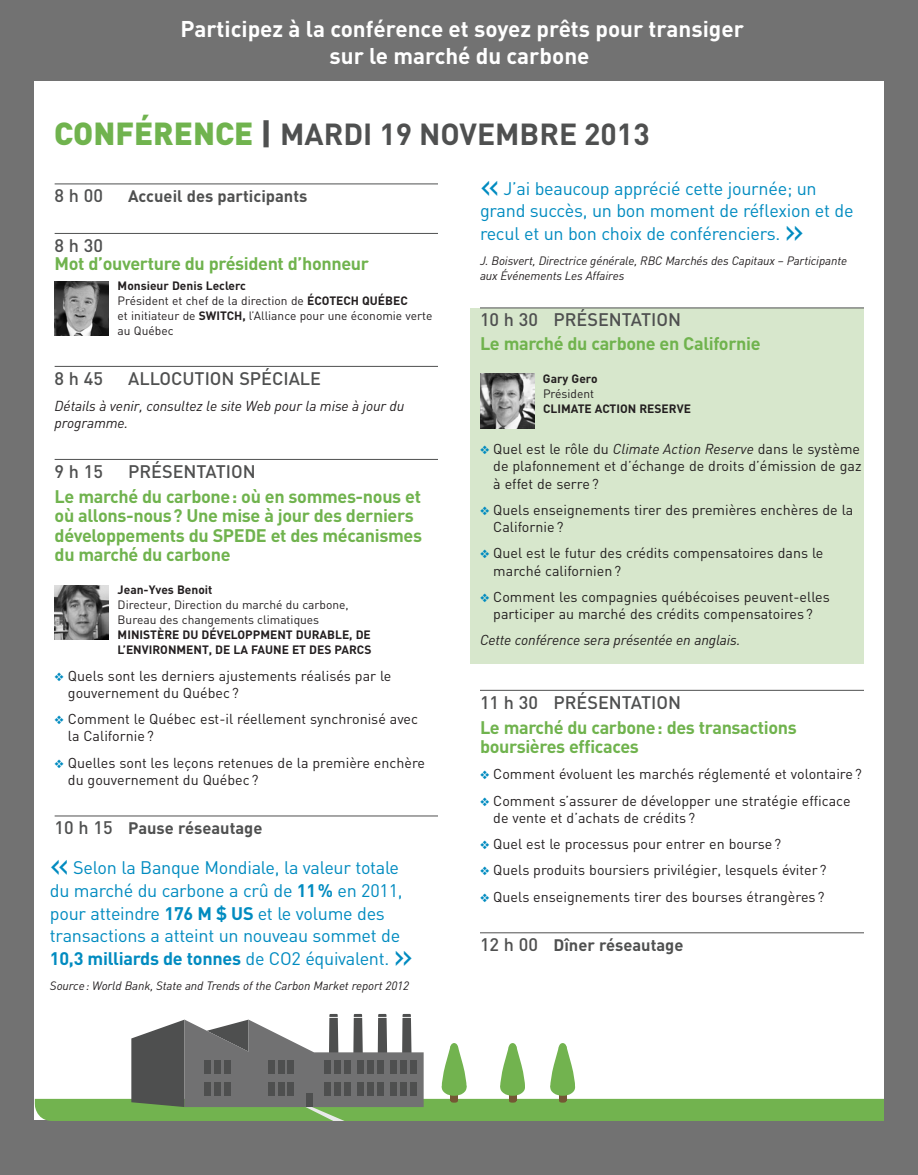
<style>
.page{position:relative;width:918px;height:1175px;background:#fff}
.page>*{position:absolute;margin:0;border:0;box-sizing:border-box;transform-origin:0 0}
.t1{font:700 30.15px "DIN";color:#4f5050}
.t2{font:700 22.5px/27px "DIN";color:#fff;text-align:center}
.conf_intro{font:18px/22.5px "DIN";letter-spacing:-.015em;color:#008bc0}
.conf_s-t_HEURE{font:700 18px/19.5px "DIN";letter-spacing:-.02em;color:#70b34e}
.conf_s-t_HEURE-2{font:500 18px "DIN";color:#4f5050}
.conf_s-t_HEURE-3{font:700 16.5px "DIN";color:#4f5050}
.conf_titre_conférenc{font:14.25px/17.2px "DIN";color:#231f20}
.conf_1ère_ligne_boul{font:14.25px/17.2px "DIN";color:#231f20}
.conf_titre_conférenc-2{font:italic 14.25px/17.2px "DIN";letter-spacing:-.01em;color:#231f20}
.conf_titre_conférenc-3{font:12px/15px "DIN";color:#231f20}
.conf_intro-2{font:italic 12px/15px "DIN";letter-spacing:-.01em;color:#231f20}
.conf_conférencier{font:700 12px "DIN";color:#231f20}
.conf_titre_conférenc-4{font:700 12px/15px "DIN";color:#231f20}
.s1{font-weight:900;font-size:31.5px;color:#70b34e}
.s2{font-weight:900;font-size:31.5px}
.s3{font-weight:500;color:#4f5050}
.s4{font-weight:700}
.s5{color:#008bc0}
.s6{font-weight:500;font-size:18px}
.s7{font-size:36px}
.s8{font-weight:400}
.s9{font-style:italic}
</style>
<div class="page">
<div style="left:0;top:0;width:918px;height:1174px;background:#727272"></div>
<div style="left:35px;top:81px;width:883px;height:1038px;background:#fff"></div>
<div style="left:471px;top:308px;width:393px;height:355px;background:#d7e7cc"></div>
<hr style="left:55px;top:183px;width:383px;height:1px;background:#4f5050">
<hr style="left:55px;top:233px;width:383px;height:1px;background:#4f5050">
<hr style="left:55px;top:366px;width:383px;height:1px;background:#4f5050">
<hr style="left:55px;top:459px;width:383px;height:1px;background:#4f5050">
<hr style="left:55px;top:815px;width:383px;height:1px;background:#4f5050">
<img style="left:55px;top:281px;width:54px;height:55px">
<img style="left:55px;top:585px;width:54px;height:54px">
<hr style="left:480px;top:307px;width:384px;height:1px;background:#4f5050">
<hr style="left:480px;top:690px;width:384px;height:1px;background:#4f5050">
<hr style="left:480px;top:932px;width:384px;height:1px;background:#4f5050">
<img style="left:480px;top:374px;width:54px;height:54px">
<div style="left:35px;top:1098px;width:879px;height:22px;background:#72b34f"></div>
<svg style="left:131px;top:1014px;width:394px;height:106px"></svg>
<svg style="left:550px;top:1043px;width:25px;height:59px"></svg>
<div style="left:885px;top:75px;width:33px;height:1053px;background:#727272"></div>
<p class="t2" style="left:180px;top:15px;width:565px">Participez à la conférence et soyez prêts pour transiger sur le marché du carbone</p>
<p class="t1" style="left:54px;top:114px;width:597px"><span class="s1">CONFÉRENCE</span> <span class="s2">|</span> MARDI 19 NOVEMBRE 2013</p>
<p class="conf_s-t_HEURE-2" style="left:55px;top:184px;width:50px">8 h 00</p>
<p class="conf_s-t_HEURE-3" style="left:128px;top:185px;width:181px">Accueil des participants</p>
<p class="conf_s-t_HEURE" style="left:55px;top:235px;width:316px;line-height:18px"><span class="s3">8 h 30<br></span>Mot d’ouverture du président d’honneur</p>
<p class="conf_conférencier" style="left:118px;top:278px;width:130px">Monsieur Denis Leclerc</p>
<p class="conf_titre_conférenc-3" style="left:118px;top:293px;width:316px">Président et chef de la direction de <span class="s4">ÉCOTECH QUÉBEC<br></span>et initiateur de <span class="s4">SWITCH,</span> l’Alliance pour une économie verte au Québec</p>
<p class="conf_s-t_HEURE-2" style="left:55px;top:367px;width:50px">8 h 45</p>
<p class="conf_s-t_HEURE-2" style="left:128px;top:367px;width:195px">ALLOCUTION SPÉCIALE</p>
<p class="conf_titre_conférenc-2" style="left:55px;top:397px;width:351px">Détails à venir, consultez le site Web pour la mise à jour du programme.</p>
<p class="conf_s-t_HEURE-2" style="left:55px;top:460px;width:50px">9 h 15</p>
<p class="conf_s-t_HEURE-2" style="left:128px;top:460px;width:129px">PRÉSENTATION</p>
<p class="conf_s-t_HEURE" style="left:55px;top:485px;width:369px">Le marché du carbone: où en sommes-nous et où allons-nous? Une mise à jour des derniers développements du SPEDE et des mécanismes du marché du carbone</p>
<p class="conf_conférencier" style="left:118px;top:582px;width:96px">Jean-Yves Benoit</p>
<p class="conf_titre_conférenc-3" style="left:118px;top:597px;width:255px">Directeur, Direction du marché du carbone, Bureau des changements climatiques <span class="s4">MINISTÈRE DU DÉVELOPPMENT DURABLE, DE L’ENVIRONMENT, DE LA FAUNE ET DES PARCS</span></p>
<p class="conf_1ère_ligne_boul" style="left:68px;top:666px;width:325px;text-indent:-13px"><span class="s5">❖</span> Quels sont les derniers ajustements réalisés par le gouvernement du Québec ?</p>
<p class="conf_1ère_ligne_boul" style="left:68px;top:710px;width:352px;text-indent:-13px"><span class="s5">❖</span> Comment le Québec est-il réellement synchronisé avec la Californie?</p>
<p class="conf_1ère_ligne_boul" style="left:68px;top:753px;width:359px;text-indent:-13px"><span class="s5">❖</span> Quelles sont les leçons retenues de la première enchère du gouvernement du Québec ?</p>
<p class="conf_s-t_HEURE-3" style="left:55px;top:817px;width:209px"><span class="s6">10 h 15</span> Pause réseautage</p>
<p class="conf_intro" style="left:50px;top:856px;width:365px"><span class="s7">«</span> Selon la Banque Mondiale, la valeur totale du marché du carbone a crû de <span class="s4">11%</span> en 2011, pour atteindre <span class="s4">176 M $ US</span> et le volume des transactions a atteint un nouveau sommet de <span class="s4">10,3 milliards de tonnes</span> de CO2 équivalent. <span class="s7">»</span></p>
<p class="conf_intro-2" style="left:50px;top:978px;width:361px">Source: World Bank, State and Trends of the Carbon Market report 2012</p>
<p class="conf_intro" style="left:480px;top:176px;width:375px"><span class="s7">«</span> J’ai beaucoup apprécié cette journée; un grand succès, un bon moment de réflexion et de recul et un bon choix de conférenciers. <span class="s7">»</span></p>
<p class="conf_intro-2" style="left:480px;top:253px;width:369px">J. Boisvert, Directrice générale, RBC Marchés des Capitaux – Participante aux Événements Les Affaires</p>
<p class="conf_s-t_HEURE-2" style="left:480px;top:308px;width:203px">10 h 30 PRÉSENTATION</p>
<p class="conf_s-t_HEURE" style="left:480px;top:333px;width:282px">Le marché du carbone en Californie</p>
<p class="conf_conférencier" style="left:543px;top:370px;width:56px">Gary Gero</p>
<p class="conf_titre_conférenc-4" style="left:543px;top:385px;width:149px"><span class="s8">Président<br></span>CLIMATE ACTION RESERVE</p>
<p class="conf_titre_conférenc" style="left:493px;top:440px;width:370px;text-align:justify;text-indent:-13px"><span class="s5">❖</span> Quel est le rôle du <span class="s9">Climate Action Reserve</span> dans le système de plafonnement et d’échange de droits d’émission de gaz à effet de serre?</p>
<p class="conf_titre_conférenc" style="left:493px;top:501px;width:362px;text-indent:-13px"><span class="s5">❖</span> Quels enseignements tirer des premières enchères de la<br>Californie?</p>
<p class="conf_titre_conférenc" style="left:493px;top:544px;width:332px;text-indent:-13px"><span class="s5">❖</span> Quel est le futur des crédits compensatoires dans le marché californien?</p>
<p class="conf_titre_conférenc" style="left:480px;top:588px;width:351px;text-align:center"><span class="s5">❖</span> Comment les compagnies québécoises peuvent-elles participer au marché des crédits compensatoires ?</p>
<p class="conf_titre_conférenc-2" style="left:480px;top:631px;width:262px">Cette conférence sera présentée en anglais.</p>
<p class="conf_s-t_HEURE-2" style="left:480px;top:690px;width:203px">11 h 30 PRÉSENTATION</p>
<p class="conf_s-t_HEURE" style="left:480px;top:716px;width:318px">Le marché du carbone: des transactions boursières efficaces</p>
<p class="conf_titre_conférenc" style="left:480px;top:765px;width:383px"><span class="s5">❖</span> Comment évoluent les marchés réglementé et volontaire?</p>
<p class="conf_titre_conférenc" style="left:493px;top:791px;width:359px;text-indent:-13px"><span class="s5">❖</span> Comment s’assurer de développer une stratégie efficace de vente et d’achats de crédits ?</p>
<p class="conf_titre_conférenc" style="left:480px;top:835px;width:303px"><span class="s5">❖</span> Quel est le processus pour entrer en bourse?</p>
<p class="conf_titre_conférenc" style="left:480px;top:861px;width:348px"><span class="s5">❖</span> Quels produits boursiers privilégier, lesquels éviter ?</p>
<p class="conf_titre_conférenc" style="left:480px;top:887px;width:346px"><span class="s5">❖</span> Quels enseignements tirer des bourses étrangères ?</p>
<p class="conf_s-t_HEURE-3" style="left:480px;top:934px;width:205px"><span class="s6">12 h 00</span> Dîner réseautage</p>
</div>
